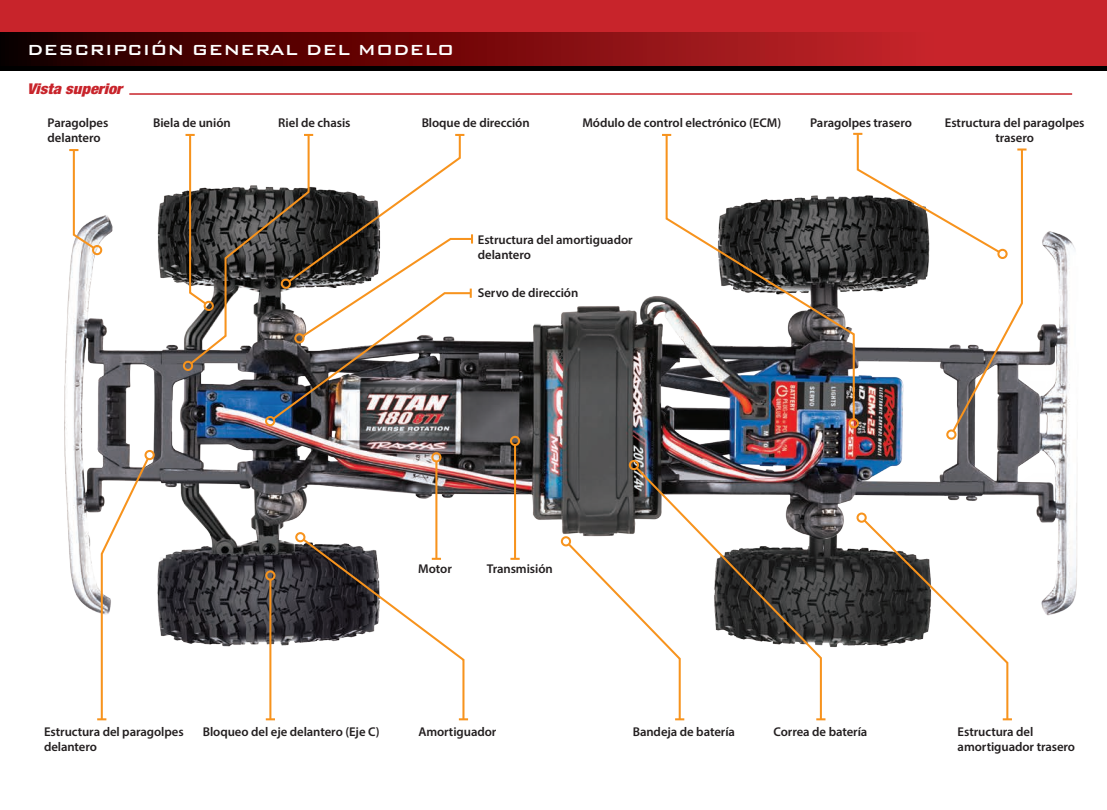
<style>
.page{position:relative;width:1107px;height:810px;background:#fff}
.page>*{position:absolute;margin:0;border:0;box-sizing:border-box;transform-origin:0 0}
.t1{font:500 19.5px "Bank Gothic BT";color:#fff}
.t2{font:italic 900 condensed 14.85px "Helvetica Neue LT Std";color:#c8242b;scale:1.11 1}
.t3{font:600 12.75px/15.3px "Myriad Pro";letter-spacing:-.005em;color:#231f20}
</style>
<div class="page">
<img style="left:64px;top:93px;width:1013px;height:628px">
<div style="left:0;top:0;width:1107px;height:70px;background:#000"></div>
<div style="left:0;top:0;width:1107px;height:51px;background:#c8242b"></div>
<svg style="left:0;top:32px;width:1107px;height:34px;background:#7f0f12"></svg>
<hr style="left:129px;top:93px;width:943px;height:2px;background:#c8242b">
<div style="left:92px;top:245px;width:10px;height:10px;border:2px solid #f7931d;border-radius:50%"></div>
<svg style="left:69px;top:148px;width:28px;height:103px"></svg>
<div style="left:183px;top:361px;width:10px;height:10px;border:2px solid #f7931d;border-radius:50%"></div>
<svg style="left:665px;top:133px;width:188px;height:288px"></svg>
<div style="left:849px;top:418px;width:10px;height:10px;border:2px solid #f7931d;border-radius:50%"></div>
<svg style="left:662px;top:134px;width:9px;height:2px"></svg>
<div style="left:946px;top:429px;width:10px;height:11px;border:2px solid #f7931d;border-radius:50%"></div>
<svg style="left:853px;top:132px;width:174px;height:302px"></svg>
<svg style="left:634px;top:465px;width:189px;height:256px"></svg>
<div style="left:629px;top:460px;width:10px;height:10px;border:2px solid #f7931d;border-radius:50%"></div>
<svg style="left:816px;top:718px;width:9px;height:2px"></svg>
<div style="left:857px;top:513px;width:10px;height:10px;border:2px solid #f7931d;border-radius:50%"></div>
<svg style="left:862px;top:518px;width:150px;height:203px"></svg>
<div style="left:145px;top:450px;width:10px;height:10px;border:2px solid #f7931d;border-radius:50%"></div>
<svg style="left:97px;top:456px;width:54px;height:265px"></svg>
<hr style="left:435px;top:461px;width:2px;height:98px;background:#f7931d">
<div style="left:431px;top:452px;width:11px;height:10px;border:2px solid #f7931d;border-radius:50%"></div>
<hr style="left:514px;top:445px;width:2px;height:114px;background:#f7931d">
<div style="left:510px;top:436px;width:10px;height:10px;border:2px solid #f7931d;border-radius:50%"></div>
<svg style="left:510px;top:558px;width:10px;height:2px"></svg>
<hr style="left:269px;top:580px;width:2px;height:139px;background:#f7931d">
<div style="left:265px;top:570px;width:11px;height:11px;border:2px solid #f7931d;border-radius:50%"></div>
<svg style="left:266px;top:718px;width:9px;height:2px"></svg>
<div style="left:295px;top:532px;width:10px;height:10px;border:2px solid #f7931d;border-radius:50%"></div>
<svg style="left:301px;top:537px;width:167px;height:184px"></svg>
<div style="left:561px;top:536px;width:10px;height:10px;border:2px solid #f7931d;border-radius:50%"></div>
<svg style="left:566px;top:541px;width:118px;height:180px"></svg>
<div style="left:265px;top:416px;width:10px;height:10px;border:2px solid #f7931d;border-radius:50%"></div>
<svg style="left:186px;top:133px;width:288px;height:289px"></svg>
<p class="t1" style="left:27px;top:39px;width:429px">DESCRIPCIÓN GENERAL DEL MODELO</p>
<p class="t2" style="left:27px;top:80px;width:87px">Vista superior</p>
<p class="t3" style="left:153px;top:115px;width:79px">Biela de unión</p>
<p class="t3" style="left:278px;top:115px;width:74px">Riel de chasis</p>
<p class="t3" style="left:48px;top:115px;width:62px">Paragolpes delantero</p>
<p class="t3" style="left:422px;top:115px;width:109px">Bloque de dirección</p>
<p class="t3" style="left:582px;top:115px;width:200px">Módulo de control electrónico (ECM)</p>
<p class="t3" style="left:810px;top:115px;width:103px">Paragolpes trasero</p>
<p class="t3" style="left:945px;top:115px;width:141px;text-align:center">Estructura del paragolpes trasero</p>
<p class="t3" style="left:478px;top:232px;width:156px">Estructura del amortiguador delantero</p>
<p class="t3" style="left:478px;top:285px;width:102px">Servo de dirección</p>
<p class="t3" style="left:418px;top:561px;width:35px">Motor</p>
<p class="t3" style="left:487px;top:561px;width:68px">Transmisión</p>
<p class="t3" style="left:44px;top:723px;width:141px">Estructura del paragolpes delantero</p>
<p class="t3" style="left:418px;top:723px;width:80px">Amortiguador</p>
<p class="t3" style="left:203px;top:723px;width:178px">Bloqueo del eje delantero (Eje C)</p>
<p class="t3" style="left:633px;top:723px;width:104px">Bandeja de batería</p>
<p class="t3" style="left:774px;top:723px;width:95px">Correa de batería</p>
<p class="t3" style="left:958px;top:723px;width:119px">Estructura del amortiguador trasero</p>
</div>
